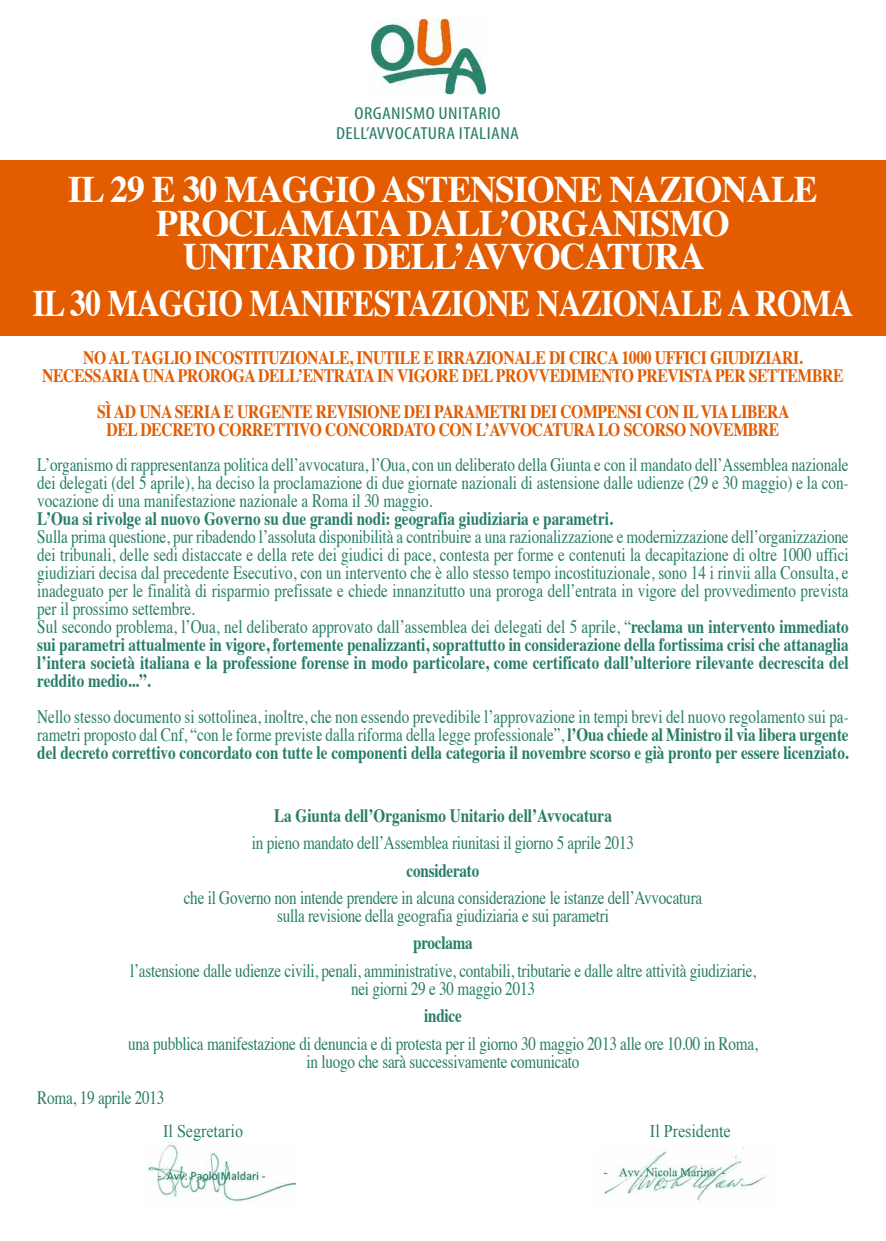
<style>
.page{position:relative;width:886px;height:1241px;background:#fff}
.page>*{position:absolute;margin:0;border:0;box-sizing:border-box;transform-origin:0 0}
.t1{font:700 37.44px/33.5px "Times";letter-spacing:-.025em;color:#fff;text-align:center;scale:.95 1}
.t2{font:700 37.44px "Times";letter-spacing:-.025em;color:#fff;scale:.85 1}
.t3{font:18.88px/17.9px "Times";letter-spacing:-.01em;color:#267d68;text-align:center;scale:.8 1}
.t4{font:700 18.88px/17.9px "Times";letter-spacing:-.025em;color:#e35c00;text-align:center;scale:.83 1}
.t5{font:700 18.88px "Times";color:#267d68;scale:.8 1}
.t6{font:17.88px "Times New Roman";color:#267d68;scale:.9 1}
.t7{font:condensed 17.38px/20.9px "Myriad Pro";letter-spacing:.02em;color:#267d68;text-align:center;scale:1.17 1}
.s1{font-weight:700}
</style>
<div class="page">
<div style="left:0;top:161px;width:886px;height:175px;background:#e35c00"></div>
<img style="left:371px;top:19px;width:115px;height:76px">
<img style="left:416px;top:19px;width:37px;height:47px">
<img style="left:147px;top:1142px;width:148px;height:61px">
<img style="left:600px;top:1147px;width:166px;height:55px">
<p class="t7" style="left:336px;top:104px;width:158px">ORGANISMO UNITARIO<br>DELL’AVVOCATURA ITALIANA</p>
<h1 class="t1" style="left:68px;top:176px;width:790px">IL 29 E 30 MAGGIO ASTENSIONE NAZIONALE<br>PROCLAMATA DALL’ORGANISMO<br>UNITARIO DELL’AVVOCATURA</h1>
<h1 class="t2" style="left:33px;top:287px;width:967px">IL 30 MAGGIO MANIFESTAZIONE NAZIONALE A ROMA</h1>
<p class="t4" style="left:42px;top:350px;width:967px">NO ALTAGLIO INCOSTITUZIONALE, INUTILE E IRRAZIONALE DI CIRCA 1000 UFFICI GIUDIZIARI.<br>NECESSARIA UNA PROROGA DELL’ENTRATA IN VIGORE DEL PROVVEDIMENTO PREVISTA PER SETTEMBRE</p>
<p class="t4" style="left:97px;top:404px;width:836px">SÌ AD UNA SERIA E URGENTE REVISIONE DEI PARAMETRI DEI COMPENSI CON ILVIA LIBERA<br>DEL DECRETO CORRETTIVO CONCORDATO CON L’AVVOCATURA LO SCORSO NOVEMBRE</p>
<p class="t3" style="left:37px;top:457px;width:1016px;text-align:justify">L’organismo di rappresentanza politica dell’avvocatura, l’Oua, con un deliberato della Giunta e con il mandato dell’Assemblea nazionale dei delegati (del 5 aprile), ha deciso la proclamazione di due giornate nazionali di astensione dalle udienze (29 e 30 maggio) e la con&shy;vocazione di una manifestazione nazionale a Roma il 30 maggio.</p>
<p class="t5" style="left:37px;top:511px;width:721px">L’Oua si rivolge al nuovo Governo su due grandi nodi: geografia giudiziaria e parametri.</p>
<p class="t3" style="left:37px;top:529px;width:1016px;text-align:left">Sulla prima questione, pur ribadendo l’assoluta disponibilità a contribuire a una razionalizzazione e modernizzazione dell’organizzazione dei tribunali, delle sedi distaccate e della rete dei giudici di pace, contesta per forme e contenuti la decapitazione di oltre 1000 uffici giudiziari decisa dal precedente Esecutivo, con un intervento che è allo stesso tempo incostituzionale, sono 14 i rinvii alla Consulta, e inadeguato per le finalità di risparmio prefissate e chiede innanzitutto una proroga dell’entrata in vigore del provvedimento prevista per il prossimo settembre.<br>Sul secondo problema, l’Oua, nel deliberato approvato dall’assemblea dei delegati del 5 aprile, “<span class="s1">reclama un intervento immediato sui parametri attualmente in vigore, fortemente penalizzanti, soprattutto in considerazione della fortissima crisi che attanaglia l’intera società italiana e la professione forense in modo particolare, come certificato dall’ulteriore rilevante decrescita del reddito medio...”.</span></p>
<p class="t3" style="left:37px;top:709px;width:1016px;text-align:justify">Nello stesso documento si sottolinea, inoltre, che non essendo prevedibile l’approvazione in tempi brevi del nuovo regolamento sui pa&shy;rametri proposto dal Cnf, “con le forme previste dalla riforma della legge professionale”, <span class="s1">l’Oua chiede al Ministro il via libera urgente del decreto correttivo concordato con tutte le componenti della categoria il novembre scorso e già pronto per essere licenziato.</span></p>
<p class="t5" style="left:274px;top:807px;width:424px">La Giunta dell’Organismo Unitario dell’Avvocatura</p>
<p class="t3" style="left:252px;top:835px;width:479px">in pieno mandato dell’Assemblea riunitasi il giorno 5 aprile 2013</p>
<p class="t5" style="left:407px;top:862px;width:92px">considerato</p>
<p class="t3" style="left:184px;top:890px;width:649px">che il Governo non intende prendere in alcuna considerazione le istanze dell’Avvocatura sulla revisione della geografia giudiziaria e sui parametri</p>
<p class="t5" style="left:413px;top:935px;width:76px">proclama</p>
<p class="t3" style="left:130px;top:963px;width:784px">l’astensione dalle udienze civili, penali, amministrative, contabili, tributarie e dalle altre attività giudiziarie, nei giorni 29 e 30 maggio 2013</p>
<p class="t5" style="left:424px;top:1007px;width:49px">indice</p>
<p class="t3" style="left:128px;top:1035px;width:788px">una pubblica manifestazione di denuncia e di protesta per il giorno 30 maggio 2013 alle ore 10.00 in Roma, in luogo che sarà successivamente comunicato</p>
<p class="t3" style="left:37px;top:1090px;width:160px">Roma, 19 aprile 2013</p>
<p class="t6" style="left:163px;top:1120px;width:90px">Il Segretario</p>
<p class="t6" style="left:650px;top:1120px;width:91px">Il Presidente</p>
</div>
